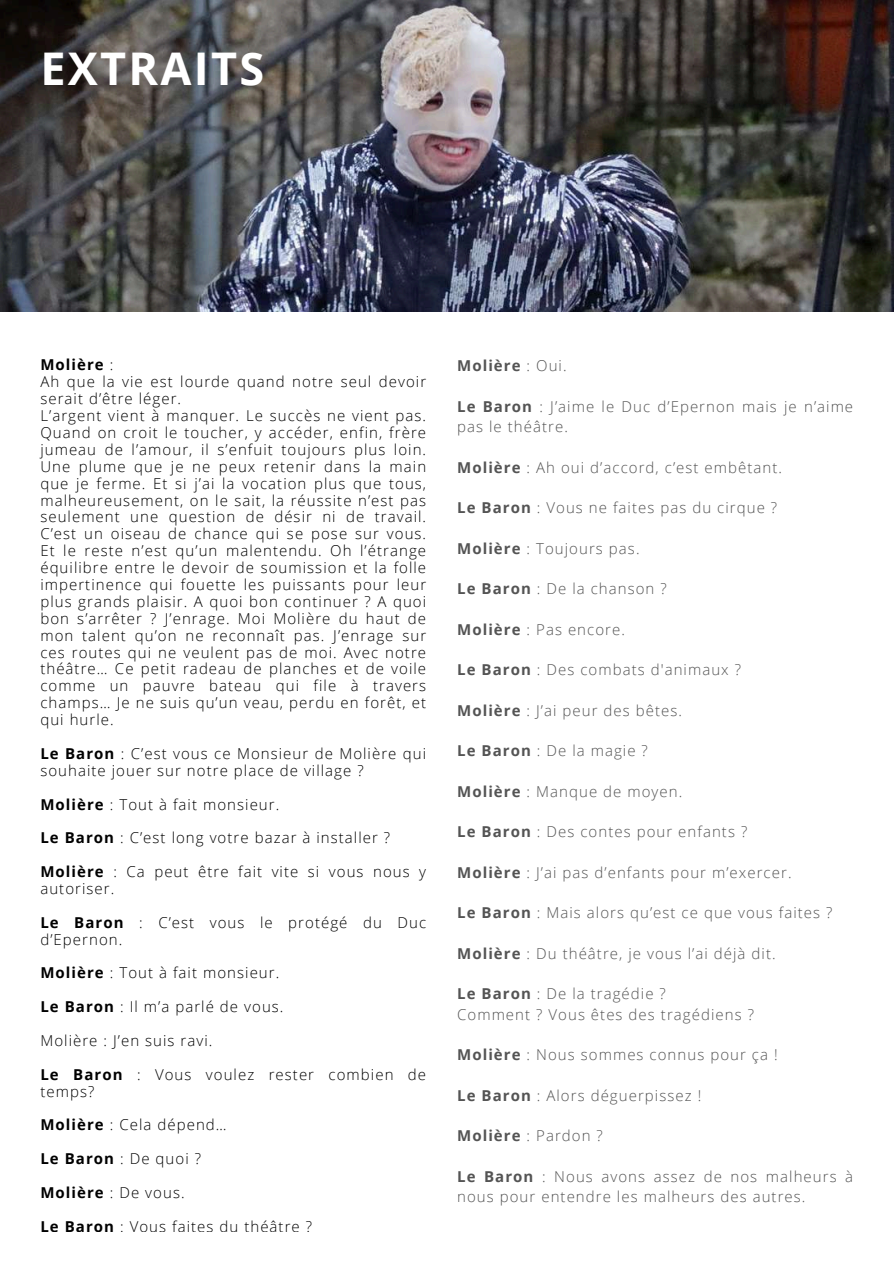
<style>
.page{position:relative;width:894px;height:1264px;background:#fff}
.page>*{position:absolute;margin:0;border:0;box-sizing:border-box;transform-origin:0 0}
.t1{font:700 45px "Open Sans";letter-spacing:.05em;color:#fff}
.t2{font:300 15px/17px "Open Sans";letter-spacing:.07em;color:#000}
.t3{font:300 15px/20.2px "Open Sans";letter-spacing:.07em;color:#545454}
.t4{font:700 15px "Open Sans";letter-spacing:.07em;color:#545454}
.s1{font-weight:700}
.s2{font-weight:300}
</style>
<div class="page">
<img style="left:0;top:0;width:893px;height:312px">
<h1 class="t1" style="left:40px;top:37px;width:225px">EXTRAITS</h1>
<p class="t2" style="left:40px;top:356px;width:387px"><span class="s1">Molière</span> :<br>Ah que la vie est lourde quand notre seul devoir serait d’être léger.<br>L’argent vient à manquer. Le succès ne vient pas.<br>Quand on croit le toucher, y accéder, enfin, frère jumeau de l’amour, il s’enfuit toujours plus loin.<br>Une plume que je ne peux retenir dans la main que je ferme. Et si j’ai la vocation plus que tous, malheureusement, on le sait, la réussite n’est pas seulement une question de désir ni de travail.<br>C’est un oiseau de chance qui se pose sur vous.<br>Et le reste n’est qu’un malentendu. Oh l’étrange équilibre entre le devoir de soumission et la folle impertinence qui fouette les puissants pour leur plus grands plaisir. A quoi bon continuer ? A quoi bon s’arrêter ? J’enrage. Moi Molière du haut de mon talent qu’on ne reconnaît pas. J’enrage sur ces routes qui ne veulent pas de moi. Avec notre théâtre… Ce petit radeau de planches et de voile comme un pauvre bateau qui file à travers champs… Je ne suis qu’un veau, perdu en forêt, et qui hurle.</p>
<p class="t2" style="left:40px;top:744px;width:387px"><span class="s1">Le Baron</span> : C’est vous ce Monsieur de Molière qui souhaite jouer sur notre place de village ?</p>
<p class="t2" style="left:40px;top:795px;width:240px"><span class="s1">Molière</span> : Tout à fait monsieur.</p>
<p class="t2" style="left:40px;top:829px;width:351px"><span class="s1">Le Baron</span> : C’est long votre bazar à installer ?</p>
<p class="t2" style="left:40px;top:862px;width:387px"><span class="s1">Molière</span> : Ca peut être fait vite si vous nous y autoriser.</p>
<p class="t2" style="left:40px;top:913px;width:387px"><span class="s1">Le Baron</span> : C’est vous le protégé du Duc d’Epernon.</p>
<p class="t2" style="left:40px;top:964px;width:240px"><span class="s1">Molière</span> : Tout à fait monsieur.</p>
<p class="t2" style="left:40px;top:997px;width:244px"><span class="s1">Le Baron</span> : Il m’a parlé de vous.</p>
<p class="t2" style="left:40px;top:1031px;width:173px">Molière : J’en suis ravi.</p>
<p class="t2" style="left:40px;top:1065px;width:387px"><span class="s1">Le Baron</span> : Vous voulez rester combien de temps?</p>
<p class="t2" style="left:40px;top:1116px;width:188px"><span class="s1">Molière</span> : Cela dépend…</p>
<p class="t2" style="left:40px;top:1149px;width:162px"><span class="s1">Le Baron</span> : De quoi ?</p>
<p class="t2" style="left:40px;top:1183px;width:146px"><span class="s1">Molière</span> : De vous.</p>
<p class="t2" style="left:40px;top:1217px;width:273px"><span class="s1">Le Baron</span> : Vous faites du théâtre ?</p>
<p class="t4" style="left:457px;top:355px;width:111px">Molière <span class="s2">: Oui.</span></p>
<p class="t3" style="left:457px;top:396px;width:397px"><span class="s1">Le Baron</span> : J’aime le Duc d’Epernon mais je n’aime pas le théâtre.</p>
<p class="t3" style="left:457px;top:456px;width:326px"><span class="s1">Molière</span> : Ah oui d’accord, c’est embêtant.</p>
<p class="t3" style="left:457px;top:497px;width:321px"><span class="s1">Le Baron</span> : Vous ne faites pas du cirque ?</p>
<p class="t3" style="left:457px;top:537px;width:184px"><span class="s1">Molière</span> : Toujours pas.</p>
<p class="t3" style="left:457px;top:578px;width:211px"><span class="s1">Le Baron</span> : De la chanson ?</p>
<p class="t3" style="left:457px;top:618px;width:169px"><span class="s1">Molière</span> : Pas encore.</p>
<p class="t3" style="left:457px;top:659px;width:285px"><span class="s1">Le Baron</span> : Des combats d'animaux ?</p>
<p class="t3" style="left:457px;top:699px;width:226px"><span class="s1">Molière</span> : J’ai peur des bêtes.</p>
<p class="t3" style="left:457px;top:740px;width:192px"><span class="s1">Le Baron</span> : De la magie ?</p>
<p class="t3" style="left:457px;top:780px;width:226px"><span class="s1">Molière</span> : Manque de moyen.</p>
<p class="t3" style="left:457px;top:821px;width:291px"><span class="s1">Le Baron</span> : Des contes pour enfants ?</p>
<p class="t3" style="left:457px;top:862px;width:336px"><span class="s1">Molière</span> : J’ai pas d’enfants pour m’exercer.</p>
<p class="t3" style="left:457px;top:902px;width:377px"><span class="s1">Le Baron</span> : Mais alors qu’est ce que vous faites ?</p>
<p class="t3" style="left:457px;top:943px;width:320px"><span class="s1">Molière</span> : Du théâtre, je vous l’ai déjà dit.</p>
<p class="t3" style="left:457px;top:983px;width:298px"><span class="s1">Le Baron</span> : De la tragédie ?<br>Comment ? Vous êtes des tragédiens ?</p>
<p class="t3" style="left:457px;top:1044px;width:322px"><span class="s1">Molière</span> : Nous sommes connus pour ça !</p>
<p class="t3" style="left:457px;top:1084px;width:245px"><span class="s1">Le Baron</span> : Alors déguerpissez !</p>
<p class="t3" style="left:457px;top:1125px;width:147px"><span class="s1">Molière</span> : Pardon ?</p>
<p class="t3" style="left:457px;top:1165px;width:397px"><span class="s1">Le Baron</span> : Nous avons assez de nos malheurs à nous pour entendre les malheurs des autres.</p>
</div>
